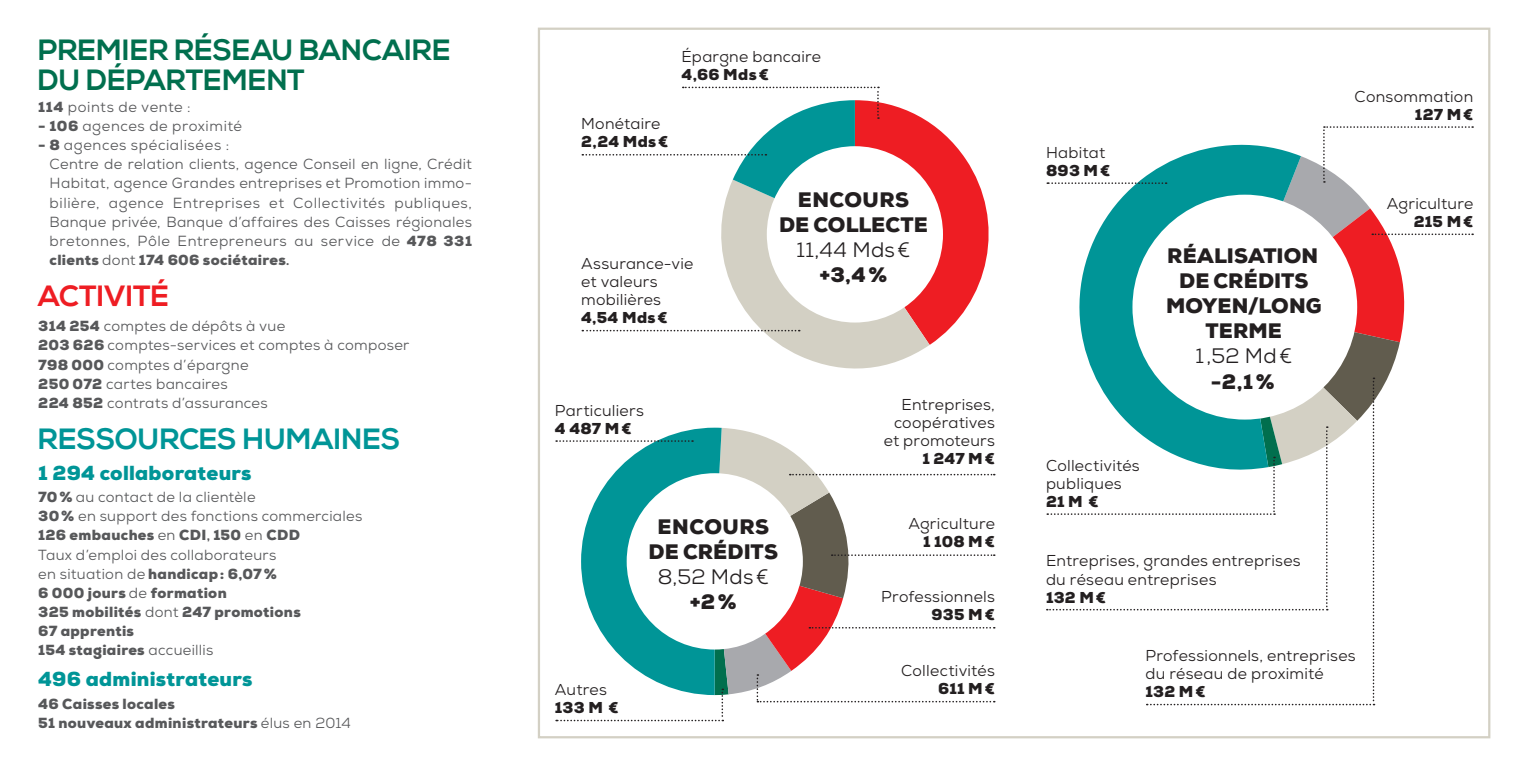
<style>
.page{position:relative;width:1518px;height:766px;background:#fff}
.page>*{position:absolute;margin:0;border:0;box-sizing:border-box;transform-origin:0 0}
.t1{font:700 29.25px/29.2px "Nexa";letter-spacing:.01em;color:#016f4e}
.t2{font:700 29.25px "Nexa";letter-spacing:.005em;color:#009597}
.t3{font:700 29.25px "Nexa";letter-spacing:-.01em;color:#ee1d23}
.t4{font:900 20.93px/25.2px "Nexa";letter-spacing:.005em;color:#231f20;text-align:center}
.t5{font:20.93px "Nexa";letter-spacing:.01em;color:#231f20}
.t6{font:900 20.25px "Nexa";letter-spacing:.01em;color:#009597}
.t7{font:15.75px/18px "Nexa";letter-spacing:.02em;color:#231f20}
.t8{font:900 15.75px "Nexa";letter-spacing:.015em;color:#231f20}
.t9{font:14.62px/19.1px "Nexa";letter-spacing:.025em;color:#57585a}
.t10{font:900 14.62px/19.1px "Nexa";letter-spacing:.02em;color:#57585a}
.s1{font-weight:900}
.s2{font-weight:700}
.s3{font-weight:400}
</style>
<div class="page">
<svg style="left:582px;top:87px;width:407px;height:282px"></svg>
<svg style="left:556px;top:427px;width:439px;height:294px"></svg>
<svg style="left:1047px;top:126px;width:426px;height:579px"></svg>
<h1 class="t1" style="left:38px;top:37px;width:414px">PREMIER RÉSEAU BANCAIRE<br>DU DÉPARTEMENT</h1>
<p class="t9" style="left:38px;top:97px;width:154px"><span class="s1">114</span> points de vente :</p>
<p class="t9" style="left:38px;top:116px;width:205px"><span class="s1">- 106</span> agences de proximité</p>
<p class="t9" style="left:50px;top:135px;width:424px;text-indent:-11px"><span class="s1">- 8</span> agences spécialisées :<br>Centre de relation clients, agence Conseil en ligne, Crédit Habitat, agence Grandes entreprises et Promotion immo&shy;bilière, agence Entreprises et Collectivités publiques, Banque privée, Banque d’affaires des Caisses régionales bretonnes, Pôle Entrepreneurs au service de <span class="s1">478 331 clients</span> dont <span class="s1">174 606 sociétaires</span><span class="s2">.</span></p>
<h1 class="t3" style="left:38px;top:279px;width:132px">ACTIVITÉ</h1>
<p class="t9" style="left:38px;top:316px;width:373px"><span class="s1">314 254</span> comptes de dépôts à vue<br><span class="s1">203 626</span> comptes-services et comptes à composer<br><span class="s1">798 000</span> comptes d’épargne<br><span class="s1">250 072</span> cartes bancaires<br><span class="s1">224 852</span> contrats d’assurances</p>
<h1 class="t2" style="left:38px;top:421px;width:364px">RESSOURCES HUMAINES</h1>
<h3 class="t6" style="left:38px;top:459px;width:215px">1 294 collaborateurs</h3>
<p class="t9" style="left:38px;top:487px;width:326px"><span class="s1">70%</span> au contact de la clientèle<br><span class="s1">30%</span> en support des fonctions commerciales<br><span class="s1">126 embauches</span> en <span class="s1">CDI</span><span class="s2">,</span> <span class="s1">150</span> en <span class="s1">CDD<br></span>Taux d’emploi des collaborateurs<br>en situation de <span class="s1">handicap: 6,07%<br>6 000 jours</span> de <span class="s1">formation<br>325 mobilités</span> dont <span class="s1">247 promotions<br>67 apprentis<br>154 stagiaires</span> accueillis</p>
<h3 class="t6" style="left:38px;top:666px;width:216px">496 administrateurs</h3>
<p class="t10" style="left:38px;top:694px;width:314px">46 Caisses locales<br>51 nouveaux administrateurs <span class="s3">élus en 2014</span></p>
<p class="t7" style="left:682px;top:48px;width:141px">Épargne bancaire</p>
<p class="t8" style="left:682px;top:65px;width:89px">4,66 Mds€</p>
<p class="t7" style="left:581px;top:114px;width:81px">Monétaire</p>
<p class="t8" style="left:581px;top:131px;width:89px">2,24 Mds€</p>
<p class="t7" style="left:581px;top:255px;width:114px">Assurance-vie et valeurs mobilières</p>
<p class="t8" style="left:581px;top:308px;width:88px">4,54 Mds€</p>
<p class="t7" style="left:555px;top:401px;width:90px">Particuliers</p>
<p class="t8" style="left:555px;top:418px;width:78px">4 487 M€</p>
<h2 class="t4" style="left:779px;top:187px;width:150px">ENCOURS<br>DE COLLECTE</h2>
<h2 class="t5" style="left:797px;top:236px;width:115px">11,44 Mds€</h2>
<h2 class="t4" style="left:820px;top:262px;width:69px">+3,4%</h2>
<p class="t7" style="left:884px;top:395px;width:113px;text-align:right">Entreprises, coopératives et promoteurs</p>
<p class="t8" style="left:923px;top:448px;width:74px">1 247 M€</p>
<p class="t7" style="left:555px;top:680px;width:54px">Autres</p>
<p class="t8" style="left:555px;top:697px;width:65px">133 M €</p>
<h2 class="t4" style="left:649px;top:513px;width:131px">ENCOURS<br>DE CRÉDITS</h2>
<h2 class="t5" style="left:658px;top:563px;width:112px">8,52 Mds€</h2>
<h2 class="t4" style="left:690px;top:589px;width:48px">+2%</h2>
<p class="t7" style="left:908px;top:514px;width:88px">Agriculture</p>
<p class="t8" style="left:923px;top:531px;width:73px">1 108 M€</p>
<p class="t7" style="left:881px;top:587px;width:115px">Professionnels</p>
<p class="t8" style="left:932px;top:604px;width:65px">935 M€</p>
<p class="t7" style="left:901px;top:661px;width:95px">Collectivités</p>
<p class="t8" style="left:938px;top:678px;width:58px">611 M€</p>
<p class="t7" style="left:1046px;top:143px;width:61px">Habitat</p>
<p class="t8" style="left:1046px;top:160px;width:66px">893 M€</p>
<p class="t7" style="left:1046px;top:456px;width:95px">Collectivités publiques</p>
<p class="t8" style="left:1046px;top:491px;width:54px">21 M €</p>
<h2 class="t4" style="left:1166px;top:243px;width:157px">RÉALISATION<br>DE CRÉDITS<br>MOYEN/LONG<br>TERME</h2>
<h2 class="t5" style="left:1195px;top:343px;width:98px">1 ,52 Md€</h2>
<h2 class="t4" style="left:1211px;top:368px;width:65px">-2,1%</h2>
<p class="t7" style="left:1046px;top:552px;width:256px">Entreprises, grandes entreprises du réseau entreprises</p>
<p class="t8" style="left:1046px;top:586px;width:62px">132 M€</p>
<p class="t7" style="left:1355px;top:87px;width:120px">Consommation</p>
<p class="t8" style="left:1415px;top:104px;width:60px">127 M€</p>
<p class="t7" style="left:1387px;top:195px;width:88px">Agriculture</p>
<p class="t8" style="left:1414px;top:211px;width:61px">215 M€</p>
<p class="t7" style="left:1145px;top:646px;width:212px">Professionnels, entreprises du réseau de proximité</p>
<p class="t8" style="left:1145px;top:681px;width:62px">132 M€</p>
</div>
